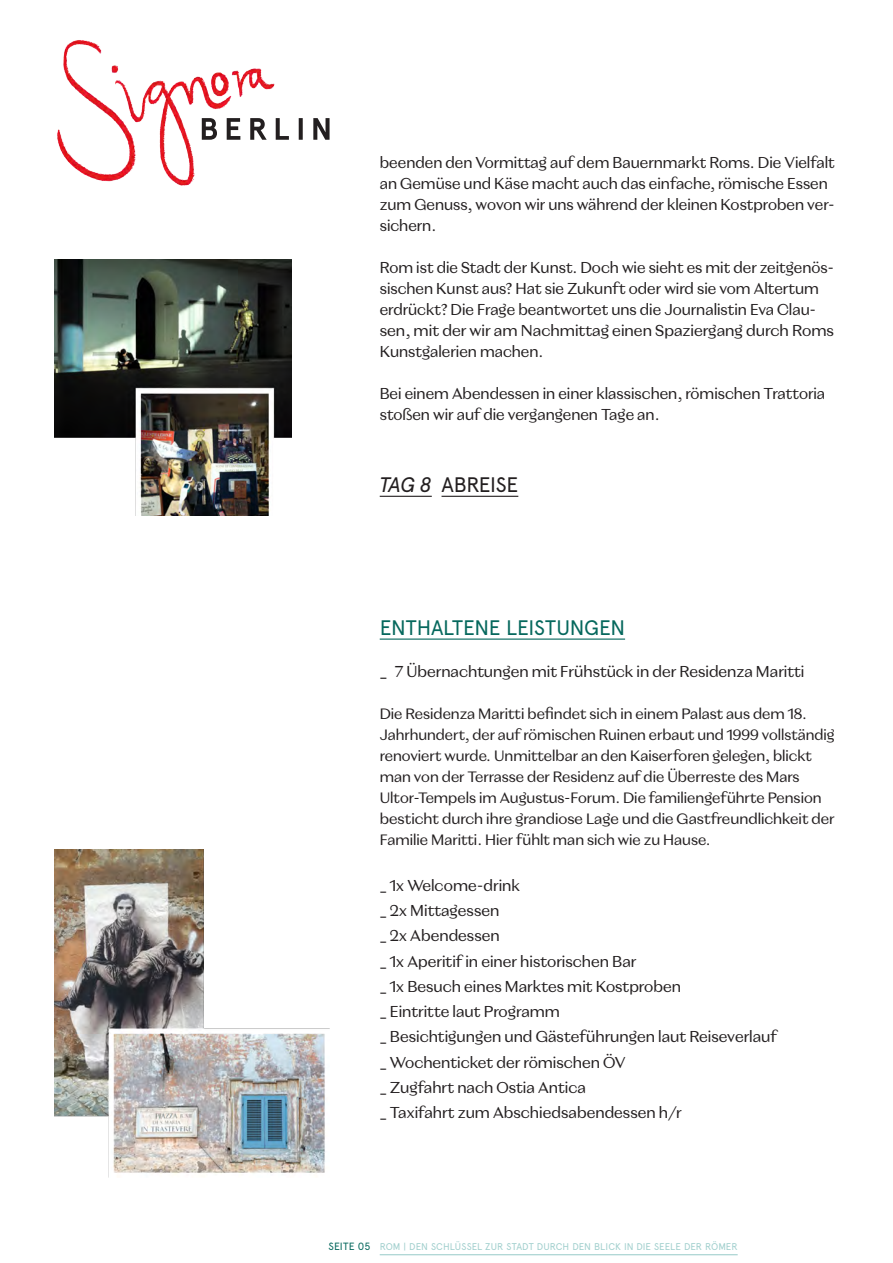
<style>
.page{position:relative;width:893px;height:1263px;background:#fff}
.page>*{position:absolute;margin:0;border:0;box-sizing:border-box;transform-origin:0 0}
.t1{font:21px "Apercu";letter-spacing:-.01em;color:#06685d}
.t2{font:21px "Apercu";letter-spacing:-.015em;color:#231f20}
.t3{font:15.75px/25.2px "Magnat Text";color:#231f20}
.t4{font:15px/21px "Magnat Text";color:#231f20}
.t5{font:9.75px "Apercu";color:#a2d0ce}
.s1{font-style:italic}
.s2{font-size:16.5px}
.s3{font-size:10.5px;color:#06685d}
</style>
<div class="page">
<img style="left:57px;top:40px;width:218px;height:146px">
<svg style="left:202px;top:118px;width:128px;height:22px"></svg>
<hr style="left:380px;top:1254px;width:358px;height:1px;background:#a2d0ce">
<hr style="left:380px;top:496px;width:52px;height:1px;background:#231f20">
<hr style="left:442px;top:496px;width:76px;height:1px;background:#231f20">
<hr style="left:380px;top:638px;width:245px;height:2px;background:#06685d">
<img style="left:54px;top:259px;width:238px;height:257px">
<img style="left:54px;top:849px;width:276px;height:328px">
<p class="t3" style="left:380px;top:152px;width:457px;line-height:21px">beenden den Vormittag auf dem Bauernmarkt Roms. Die Vielfalt an Gemüse und Käse macht auch das einfache, römische Essen zum Genuss, wovon wir uns während der kleinen Kostproben ver&shy;sichern.</p>
<p class="t3" style="left:380px;top:257px;width:456px;line-height:21px">Rom ist die Stadt der Kunst. Doch wie sieht es mit der zeitgenös&shy;sischen Kunst aus? Hat sie Zukunft oder wird sie vom Altertum erdrückt? Die Frage beantwortet uns die Journalistin Eva Clau&shy;sen, mit der wir am Nachmittag einen Spaziergang durch Roms Kunstgalerien machen.</p>
<p class="t3" style="left:380px;top:383px;width:447px;line-height:21px">Bei einem Abendessen in einer klassischen, römischen Trattoria stoßen wir auf die vergangenen Tage an.</p>
<h1 class="t2" style="left:380px;top:472px;width:140px"><span class="s1">TAG 8</span> ABREISE</h1>
<h1 class="t1" style="left:380px;top:615px;width:247px">ENTHALTENE LEISTUNGEN</h1>
<p class="t3" style="left:380px;top:658px;width:426px"><span class="s2">_</span> 7 Übernachtungen mit Frühstück in der Residenza Maritti</p>
<p class="t4" style="left:380px;top:703px;width:456px">Die Residenza Maritti befindet sich in einem Palast aus dem 18.<br>Jahrhundert, der auf römischen Ruinen erbaut und 1999 vollständig renoviert wurde. Unmittelbar an den Kaiserforen gelegen, blickt man von der Terrasse der Residenz auf die Überreste des Mars Ultor-Tempels im Augustus-Forum. Die familiengeführte Pension besticht durch ihre grandiose Lage und die Gastfreundlichkeit der Familie Maritti. Hier fühlt man sich wie zu Hause.</p>
<p class="t3" style="left:380px;top:872px;width:399px">_ 1x Welcome-drink<br>_ 2x Mittagessen<br>_ 2x Abendessen<br>_ 1x Aperitif in einer historischen Bar<br>_ 1x Besuch eines Marktes mit Kostproben<br>_ Eintritte laut Programm<br>_ Besichtigungen und Gästeführungen laut Reiseverlauf _ Wochenticket der römischen ÖV<br>_ Zugfahrt nach Ostia Antica<br>_ Taxifahrt zum Abschiedsabendessen h/r</p>
<p class="t5" style="left:328px;top:1241px;width:411px"><span class="s3">SEITE 05</span> ROM | DEN SCHLÜSSEL ZUR STADT DURCH DEN BLICK IN DIE SEELE DER RÖMER</p>
</div>
